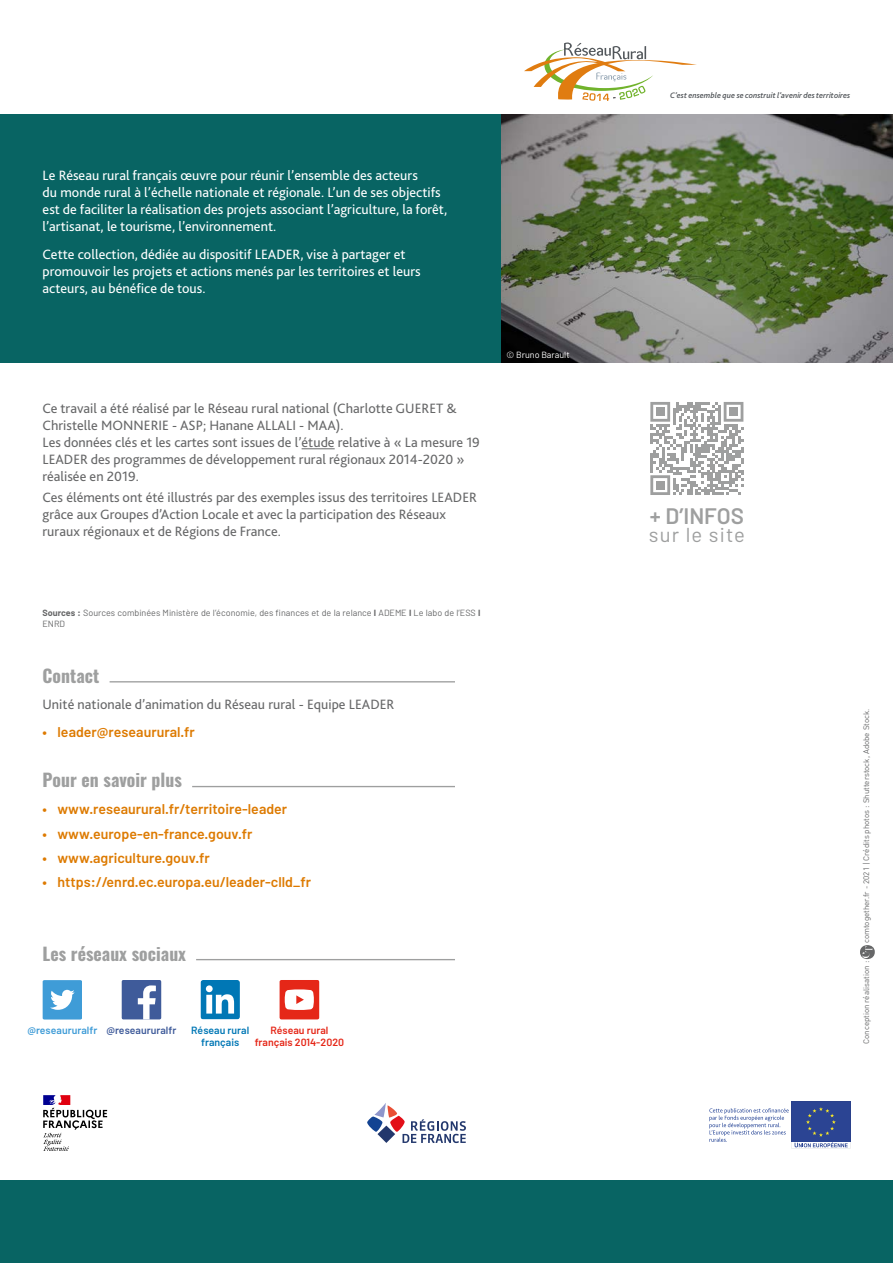
<style>
.page{position:relative;width:893px;height:1263px;background:#fff}
.page>*{position:absolute;margin:0;border:0;box-sizing:border-box;transform-origin:0 0}
.t1{font:600 22.5px "Barlow";color:#9e9f9f}
.t2{font:20.25px "Barlow";letter-spacing:.06em;color:#9e9f9f}
.t3{font:700 17.7px "Oswald";color:#9e9f9f}
.t4{font:14.1px/17px "Bliss 2";color:#666768}
.t5{font:14.1px/17px "Bliss 2";color:#fff}
.t6{font:600 14.1px "Barlow";color:#dd7a00}
.t7{font:600 10.5px "Barlow";color:#3f9cd7}
.t8{font:600 10.5px/12.6px "Barlow";color:#e52718;text-align:center}
.t9{font:600 10.5px/12.6px "Barlow";color:#0077b5;text-align:center}
.t10{font:9px/10.8px "Barlow";color:#666768}
.t11{font:9px "Barlow";color:#fff}
.t12{font:italic 500 8.25px "Bliss 2";color:#505458}
.t13{font:7.95px "DIN";color:#666768}
.s1{font-weight:700}
.s2{color:#3f5b9a}
</style>
<div class="page">
<svg style="left:524px;top:43px;width:173px;height:58px"></svg>
<img style="left:501px;top:114px;width:392px;height:249px">
<div style="left:0;top:114px;width:501px;height:249px;background:#086463"></div>
<svg style="left:860px;top:945px;width:15px;height:14px"></svg>
<hr style="left:302px;top:448px;width:33px;height:1px;background:#666768">
<hr style="left:110px;top:681px;width:345px;height:1px;background:#9e9f9f">
<hr style="left:196px;top:959px;width:259px;height:1px;background:#9e9f9f">
<hr style="left:192px;top:786px;width:263px;height:1px;background:#9e9f9f">
<svg style="left:367px;top:1103px;width:99px;height:40px"></svg>
<svg style="left:709px;top:1101px;width:141px;height:47px"></svg>
<svg style="left:43px;top:980px;width:39px;height:39px"></svg>
<svg style="left:122px;top:980px;width:39px;height:39px"></svg>
<svg style="left:200px;top:980px;width:40px;height:39px"></svg>
<div style="left:280px;top:980px;width:39px;height:39px;background:#e52718;border-radius:2px"></div>
<svg style="left:285px;top:989px;width:29px;height:21px"></svg>
<svg style="left:43px;top:1095px;width:64px;height:56px"></svg>
<div style="left:0;top:1181px;width:893px;height:82px;background:#086463"></div>
<svg style="left:650px;top:402px;width:93px;height:93px"></svg>
<div style="left:656px;top:408px;width:8px;height:8px;background:#9e9f9f"></div>
<div style="left:729px;top:408px;width:9px;height:8px;background:#9e9f9f"></div>
<div style="left:656px;top:481px;width:8px;height:8px;background:#9e9f9f"></div>
<p class="t5" style="left:43px;top:167px;width:406px">Le Réseau rural français œuvre pour réunir l’ensemble des acteurs<br>du monde rural à l’échelle nationale et régionale. L’un de ses objectifs est de faciliter la réalisation des projets associant l’agriculture, la forêt, l’artisanat, le tourisme, l’environnement.</p>
<p class="t5" style="left:43px;top:245px;width:380px">Cette collection, dédiée au dispositif LEADER, vise à partager et promouvoir les projets et actions menés par les territoires et leurs acteurs, au bénéfice de tous.</p>
<p class="t4" style="left:43px;top:399px;width:439px">Ce travail a été réalisé par le Réseau rural national (Charlotte GUERET &amp; Christelle MONNERIE - ASP; Hanane ALLALI - MAA).<br>Les données clés et les cartes sont issues de l’étude relative à « La mesure 19<br>LEADER des programmes de développement rural régionaux 2014-2020 » réalisée en 2019.</p>
<p class="t4" style="left:43px;top:489px;width:436px">Ces éléments ont été illustrés par des exemples issus des territoires LEADER grâce aux Groupes d’Action Locale et avec la participation des Réseaux ruraux régionaux et de Régions de France.</p>
<p class="t11" style="left:506px;top:349px;width:65px">© Bruno Barault</p>
<p class="t10" style="left:43px;top:608px;width:439px"><span class="s1">Sources :</span> Sources combinées Ministère de l’économie, des finances et de la relance <span class="s1">I</span> ADEME <span class="s1">I</span> Le labo de l’ESS <span class="s1">I<br></span>ENRD</p>
<p class="t3" style="left:43px;top:667px;width:58px">Contact</p>
<p class="t4" style="left:43px;top:695px;width:353px">Unité nationale d’animation du Réseau rural - Equipe LEADER</p>
<p class="t6" style="left:43px;top:723px;width:154px">• leader@reseaurural.fr</p>
<p class="t3" style="left:43px;top:770px;width:141px">Pour en savoir plus</p>
<p class="t6" style="left:43px;top:800px;width:246px">• www.reseaurural.fr/territoire-leader</p>
<p class="t6" style="left:43px;top:825px;width:212px">• www.europe-en-france.gouv.fr</p>
<p class="t6" style="left:43px;top:849px;width:169px">• www.agriculture.gouv.fr</p>
<p class="t6" style="left:43px;top:873px;width:270px">• https://enrd.ec.europa.eu/leader-clld_fr</p>
<p class="t3" style="left:43px;top:944px;width:145px">Les réseaux sociaux</p>
<p class="t7" style="left:27px;top:1023px;width:150px">@reseaururalfr <span class="s2">@reseaururalfr</span></p>
<p class="t9" style="left:191px;top:1023px;width:60px">Réseau rural français</p>
<p class="t8" style="left:255px;top:1023px;width:91px">Réseau rural français 2014-2020</p>
<p class="t12" style="left:670px;top:90px;width:182px">C’est ensemble que se construit l’avenir des territoires</p>
<h1 class="t1" style="left:650px;top:502px;width:96px">+ D’INFOS</h1>
<h2 class="t2" style="left:649px;top:523px;width:98px">sur le site</h2>
<p class="t13" style="left:861px;top:943px;width:236px;rotate:-90deg">comtogether.fr - 2021 | Crédits photos : Shutterstock, Adobe Stock.</p>
<p class="t13" style="left:861px;top:1044px;width:84px;rotate:-90deg">Conception réalisation :</p>
</div>
